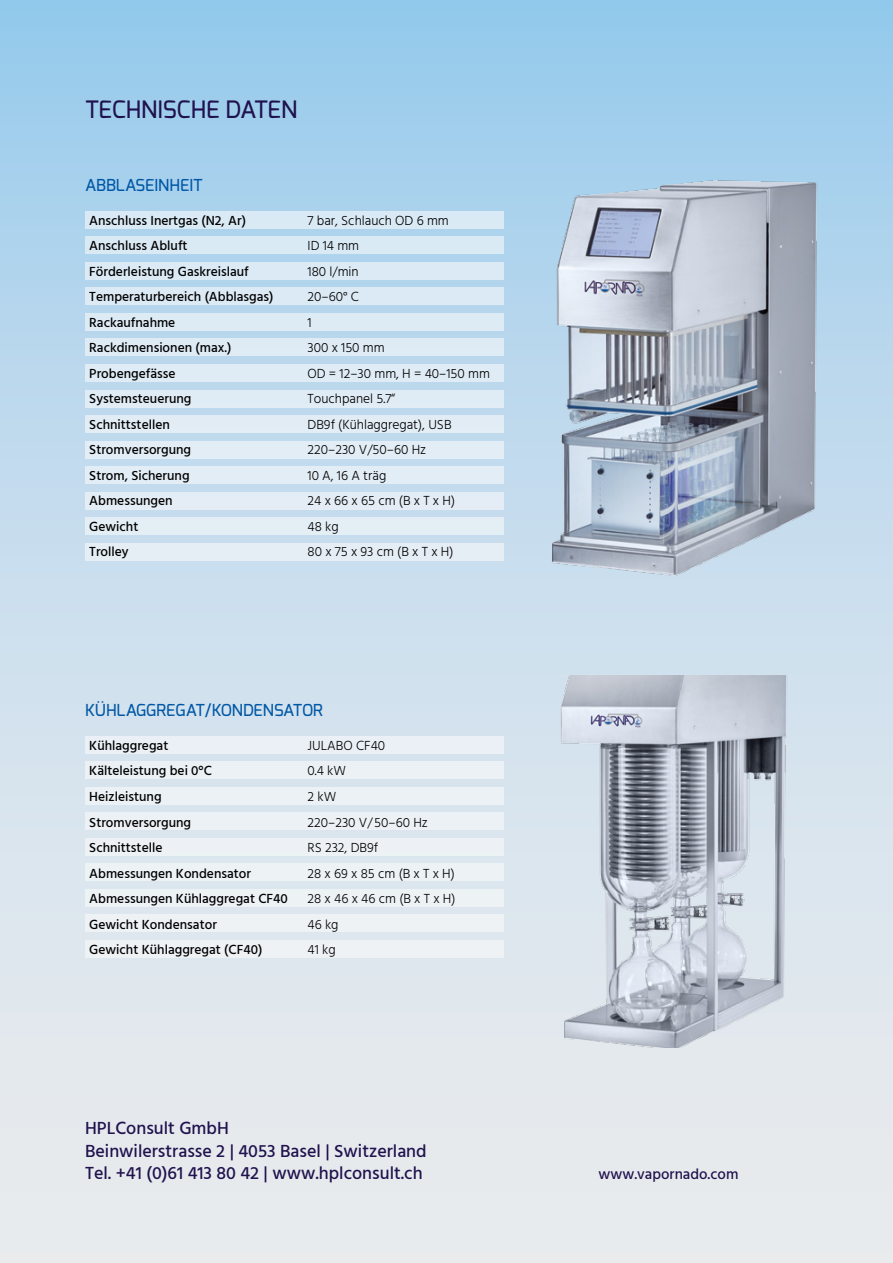
<style>
.page{position:relative;width:893px;height:1263px;background:#fff}
.page>*{position:absolute;margin:0;border:0;box-sizing:border-box;transform-origin:0 0}
.t1{font:500 24px "Exo";color:#20124e}
.t2{font:500 18px/22.5px "Hind";color:#20124e}
.t3{font:500 16.5px "Exo";color:#0057a5}
.t4{font:500 15px "Hind";color:#20124e}
.t5{font:500 13.5px "Hind";color:#000}
.t6{font:300 13.5px "Hind";color:#000}
</style>
<div class="page">
<div style="left:0;top:0;width:893px;height:1263px;background:linear-gradient(to bottom,#9fcded,#f3efee)"></div>
<img style="left:341px;top:0;width:552px;height:1263px">
<img style="left:536px;top:169px;width:293px;height:414px">
<img style="left:546px;top:676px;width:253px;height:371px">
<div style="left:85px;top:736px;width:418px;height:17px;background:#eaf0f5"></div>
<div style="left:85px;top:211px;width:418px;height:17px;background:#d9eaf5"></div>
<div style="left:85px;top:787px;width:418px;height:17px;background:#ebf1f5"></div>
<div style="left:85px;top:262px;width:418px;height:17px;background:#dbeaf5"></div>
<div style="left:85px;top:838px;width:418px;height:17px;background:#edf1f5"></div>
<div style="left:85px;top:313px;width:418px;height:17px;background:#ddebf5"></div>
<div style="left:85px;top:441px;width:418px;height:17px;background:#e2edf5"></div>
<div style="left:85px;top:889px;width:418px;height:17px;background:#edf2f5"></div>
<div style="left:85px;top:364px;width:418px;height:17px;background:#dfecf5"></div>
<div style="left:85px;top:492px;width:418px;height:17px;background:#e4edf5"></div>
<div style="left:85px;top:762px;width:418px;height:17px;background:#ebf1f5"></div>
<div style="left:85px;top:237px;width:418px;height:17px;background:#daeaf5"></div>
<div style="left:85px;top:813px;width:418px;height:17px;background:#ecf1f5"></div>
<div style="left:85px;top:288px;width:418px;height:17px;background:#dceaf5"></div>
<div style="left:85px;top:864px;width:418px;height:17px;background:#edf2f5"></div>
<div style="left:85px;top:339px;width:418px;height:17px;background:#deebf5"></div>
<div style="left:85px;top:466px;width:418px;height:18px;background:#e3edf5"></div>
<div style="left:85px;top:915px;width:418px;height:17px;background:#eef2f5"></div>
<div style="left:85px;top:390px;width:418px;height:17px;background:#e0ecf5"></div>
<div style="left:85px;top:518px;width:418px;height:17px;background:#e4eef5"></div>
<div style="left:85px;top:940px;width:418px;height:17px;background:#eff2f5"></div>
<div style="left:85px;top:415px;width:418px;height:17px;background:#e1ecf5"></div>
<div style="left:85px;top:543px;width:418px;height:17px;background:#e5eef5"></div>
<h1 class="t1" style="left:85px;top:94px;width:214px">TECHNISCHE DATEN</h1>
<p class="t3" style="left:85px;top:174px;width:119px">ABBLASEINHEIT</p>
<p class="t5" style="left:89px;top:211px;width:158px">Anschluss Inertgas (N2, Ar)</p>
<p class="t6" style="left:308px;top:211px;width:143px">7 bar, Schlauch OD 6 mm</p>
<p class="t5" style="left:89px;top:237px;width:100px">Anschluss Abluft</p>
<p class="t6" style="left:308px;top:237px;width:53px">ID 14 mm</p>
<p class="t5" style="left:89px;top:262px;width:161px">Förderleistung Gaskreislauf</p>
<p class="t6" style="left:308px;top:262px;width:53px">180 l/min</p>
<p class="t5" style="left:89px;top:288px;width:186px">Temperaturbereich (Abblasgas)</p>
<p class="t6" style="left:308px;top:288px;width:53px">20–60° C</p>
<p class="t5" style="left:89px;top:313px;width:88px">Rackaufnahme</p>
<p class="t6" style="left:308px;top:313px;width:6px">1</p>
<p class="t5" style="left:89px;top:339px;width:144px">Rackdimensionen (max.)</p>
<p class="t6" style="left:308px;top:339px;width:79px">300 x 150 mm</p>
<p class="t5" style="left:89px;top:364px;width:88px">Probengefässe</p>
<p class="t6" style="left:308px;top:364px;width:184px">OD = 12–30 mm, H = 40–150 mm</p>
<p class="t5" style="left:89px;top:390px;width:104px">Systemsteuerung</p>
<p class="t6" style="left:308px;top:390px;width:89px">Touchpanel 5.7“</p>
<p class="t5" style="left:89px;top:415px;width:82px">Schnittstellen</p>
<p class="t6" style="left:308px;top:415px;width:146px">DB9f (Kühlaggregat), USB</p>
<p class="t5" style="left:89px;top:441px;width:103px">Stromversorgung</p>
<p class="t6" style="left:308px;top:441px;width:120px">220–230 V/50–60 Hz</p>
<p class="t5" style="left:89px;top:466px;width:102px">Strom, Sicherung</p>
<p class="t6" style="left:308px;top:466px;width:80px">10 A, 16 A träg</p>
<p class="t5" style="left:89px;top:492px;width:85px">Abmessungen</p>
<p class="t6" style="left:308px;top:492px;width:149px">24 x 66 x 65 cm (B x T x H)</p>
<p class="t5" style="left:89px;top:517px;width:51px">Gewicht</p>
<p class="t6" style="left:308px;top:518px;width:33px">48 kg</p>
<p class="t5" style="left:89px;top:543px;width:41px">Trolley</p>
<p class="t6" style="left:308px;top:543px;width:147px">80 x 75 x 93 cm (B x T x H)</p>
<p class="t3" style="left:85px;top:699px;width:240px">KÜHLAGGREGAT/KONDENSATOR</p>
<p class="t5" style="left:89px;top:736px;width:81px">Kühlaggregat</p>
<p class="t6" style="left:308px;top:737px;width:79px">JULABO CF40</p>
<p class="t5" style="left:89px;top:762px;width:124px">Kälteleistung bei 0°C</p>
<p class="t6" style="left:308px;top:762px;width:40px">0.4 kW</p>
<p class="t5" style="left:89px;top:787px;width:74px">Heizleistung</p>
<p class="t6" style="left:308px;top:788px;width:30px">2 kW</p>
<p class="t5" style="left:89px;top:813px;width:103px">Stromversorgung</p>
<p class="t6" style="left:308px;top:813px;width:122px">220–230 V/50–60 Hz</p>
<p class="t5" style="left:89px;top:838px;width:75px">Schnittstelle</p>
<p class="t6" style="left:308px;top:839px;width:72px">RS 232, DB9f</p>
<p class="t5" style="left:89px;top:864px;width:163px">Abmessungen Kondensator</p>
<p class="t6" style="left:308px;top:864px;width:149px">28 x 69 x 85 cm (B x T x H)</p>
<p class="t5" style="left:89px;top:889px;width:200px">Abmessungen Kühlaggregat CF40</p>
<p class="t6" style="left:308px;top:890px;width:150px">28 x 46 x 46 cm (B x T x H)</p>
<p class="t5" style="left:89px;top:915px;width:129px">Gewicht Kondensator</p>
<p class="t6" style="left:308px;top:915px;width:33px">46 kg</p>
<p class="t5" style="left:89px;top:940px;width:175px">Gewicht Kühlaggregat (CF40)</p>
<p class="t6" style="left:308px;top:941px;width:30px">41 kg</p>
<h2 class="t2" style="left:85px;top:1118px;width:343px">HPLConsult GmbH<br>Beinwilerstrasse 2 | 4053 Basel | Switzerland<br>Tel. +41 (0)61 413 80 42 | www.hplconsult.ch</h2>
<p class="t4" style="left:598px;top:1164px;width:141px">www.vapornado.com</p>
</div>
